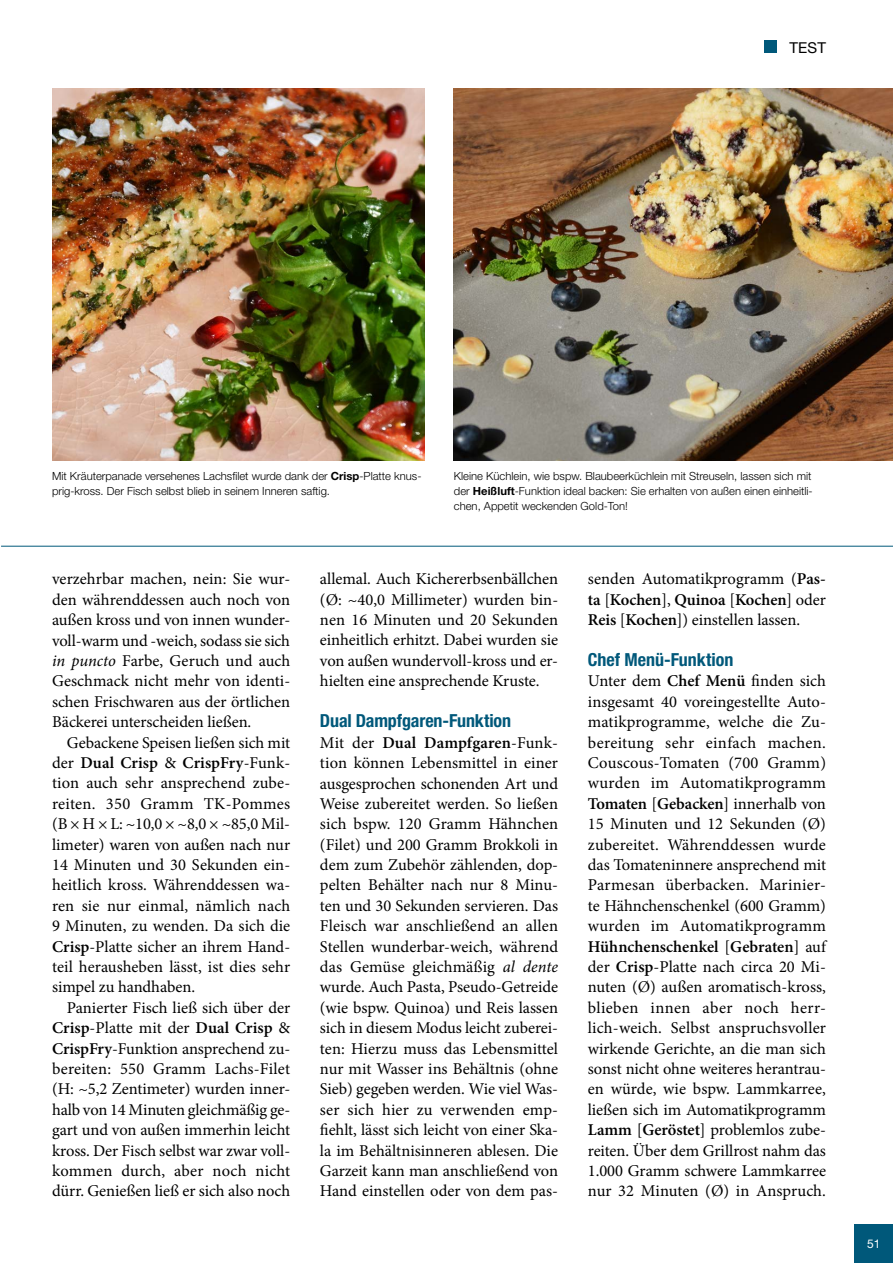
<style>
.page{position:relative;width:893px;height:1263px;background:#fff}
.page>*{position:absolute;margin:0;border:0;box-sizing:border-box;transform-origin:0 0}
.t1{font:700 condensed 18px "Helvetica Neue LT Std";letter-spacing:-.005em;color:#00587a}
.t2{font:16.5px/20.4px "Minion Pro";letter-spacing:-.005em;color:#000;text-align:justify}
.t3{font:15px "Helvetica Neue LT Std";color:#000}
.t4{font:12px "Helvetica Neue LT Std";color:#fff}
.t5{font:300 11.25px/15.1px "Helvetica Neue LT Std";color:#000;text-align:justify}
.s1{font-weight:700}
.s2{font-style:italic}
.s3{font-weight:600}
</style>
<div class="page">
<img style="left:454px;top:88px;width:439px;height:372px">
<img style="left:52px;top:88px;width:372px;height:372px">
<hr style="left:1px;top:546px;width:892px;height:1px;background:#00587a">
<div style="left:855px;top:1225px;width:38px;height:38px;background:#00587a"></div>
<svg style="left:764px;top:40px;width:12px;height:13px"></svg>
<p class="t3" style="left:789px;top:39px;width:38px">TEST</p>
<p class="t5" style="left:52px;top:468px;width:371px">Mit Kräuterpanade versehenes Lachsfilet wurde dank der <span class="s1">Crisp</span>-Platte knus&shy;prig-kross. Der Fisch selbst blieb in seinem Inneren saftig.</p>
<p class="t5" style="left:454px;top:468px;width:360px">Kleine Küchlein, wie bspw. Blaubeerküchlein mit Streuseln, lassen sich mit der <span class="s1">Heißluft</span>-Funktion ideal backen: Sie erhalten von außen einen einheitli&shy;chen, Appetit weckenden Gold-Ton!</p>
<p class="t2" style="left:52px;top:569px;width:240px">verzehrbar machen, nein: Sie wur&shy;den währenddessen auch noch von außen kross und von innen wunder&shy;voll-warm und -weich, sodass sie sich <span class="s2">in puncto</span> Farbe, Geruch und auch Geschmack nicht mehr von identi&shy;schen Frischwaren aus der örtlichen Bäckerei unterscheiden ließen.</p>
<p class="t2" style="left:52px;top:732px;width:240px;text-indent:15px">Gebackene Speisen ließen sich mit der <span class="s3">Dual Crisp</span> &amp; <span class="s3">CrispFry</span>-Funk&shy;tion auch sehr ansprechend zube&shy;reiten. 350 Gramm TK-Pommes (B × H × L: ~10,0 × ~8,0 × ~85,0 Mil&shy;limeter) waren von außen nach nur 14 Minuten und 30 Sekunden ein&shy;heitlich kross. Währenddessen wa&shy;ren sie nur einmal, nämlich nach 9 Minuten, zu wenden. Da sich die <span class="s3">Crisp</span>-Platte sicher an ihrem Hand&shy;teil herausheben lässt, ist dies sehr simpel zu handhaben.</p>
<p class="t2" style="left:52px;top:997px;width:240px;text-indent:15px">Panierter Fisch ließ sich über der <span class="s3">Crisp</span>-Platte mit der <span class="s3">Dual Crisp</span> &amp; <span class="s3">CrispFry</span>-Funktion ansprechend zu&shy;bereiten: 550 Gramm Lachs-Filet (H: ~5,2 Zentimeter) wurden inner&shy;halb von 14 Minuten gleichmäßig ge&shy;gart und von außen immerhin leicht kross. Der Fisch selbst war zwar voll&shy;kommen durch, aber noch nicht dürr. Genießen ließ er sich also noch</p>
<p class="t2" style="left:320px;top:569px;width:240px">allemal. Auch Kichererbsenbällchen (Ø: ~40,0 Millimeter) wurden bin&shy;nen 16 Minuten und 20 Sekunden einheitlich erhitzt. Dabei wurden sie von außen wundervoll-kross und er&shy;hielten eine ansprechende Kruste.</p>
<p class="t1" style="left:320px;top:710px;width:193px">Dual Dampfgaren-Funktion</p>
<p class="t2" style="left:320px;top:732px;width:240px">Mit der <span class="s3">Dual Dampfgaren</span>-Funk&shy;tion können Lebensmittel in einer ausgesprochen schonenden Art und Weise zubereitet werden. So ließen sich bspw. 120 Gramm Hähnchen (Filet) und 200 Gramm Brokkoli in dem zum Zubehör zählenden, dop&shy;pelten Behälter nach nur 8 Minu&shy;ten und 30 Sekunden servieren. Das Fleisch war anschließend an allen Stellen wunderbar-weich, während das Gemüse gleichmäßig <span class="s2">al dente </span>wurde. Auch Pasta, Pseudo-Getreide (wie bspw. Quinoa) und Reis lassen sich in diesem Modus leicht zuberei&shy;ten: Hierzu muss das Lebensmittel nur mit Wasser ins Behältnis (ohne Sieb) gegeben werden. Wie viel Was&shy;ser sich hier zu verwenden emp&shy;fiehlt, lässt sich leicht von einer Ska&shy;la im Behältnisinneren ablesen. Die Garzeit kann man anschließend von Hand einstellen oder von dem pas-</p>
<p class="t2" style="left:588px;top:569px;width:240px">senden Automatikprogramm (<span class="s3">Pas&shy;ta</span> [<span class="s3">Kochen</span>], <span class="s3">Quinoa</span> [<span class="s3">Kochen</span>] oder <span class="s3">Reis</span> [<span class="s3">Kochen</span>]) einstellen lassen.</p>
<p class="t1" style="left:588px;top:649px;width:147px">Chef Menü-Funktion</p>
<p class="t2" style="left:588px;top:671px;width:240px">Unter dem <span class="s3">Chef Menü</span> finden sich insgesamt 40 voreingestellte Auto&shy;matikprogramme, welche die Zu&shy;bereitung sehr einfach machen.<br>Couscous-Tomaten (700 Gramm) wurden im Automatikprogramm <span class="s3">Tomaten</span> [<span class="s3">Gebacken</span>] innerhalb von 15 Minuten und 12 Sekunden (Ø) zubereitet. Währenddessen wurde das Tomateninnere ansprechend mit Parmesan überbacken. Marinier&shy;te Hähnchenschenkel (600 Gramm) wurden im Automatikprogramm <span class="s3">Hühnchenschenkel</span> [<span class="s3">Gebraten</span>] auf der <span class="s3">Crisp</span>-Platte nach circa 20 Mi&shy;nuten (Ø) außen aromatisch-kross, blieben innen aber noch herr&shy;lich-weich. Selbst anspruchsvoller wirkende Gerichte, an die man sich sonst nicht ohne weiteres herantrau&shy;en würde, wie bspw. Lammkarree, ließen sich im Automatikprogramm <span class="s3">Lamm</span> [<span class="s3">Geröstet</span>] problemlos zube&shy;reiten. Über dem Grillrost nahm das 1.000 Gramm schwere Lammkarree nur 32 Minuten (Ø) in Anspruch.</p>
<p class="t4" style="left:867px;top:1237px;width:15px">51</p>
</div>
